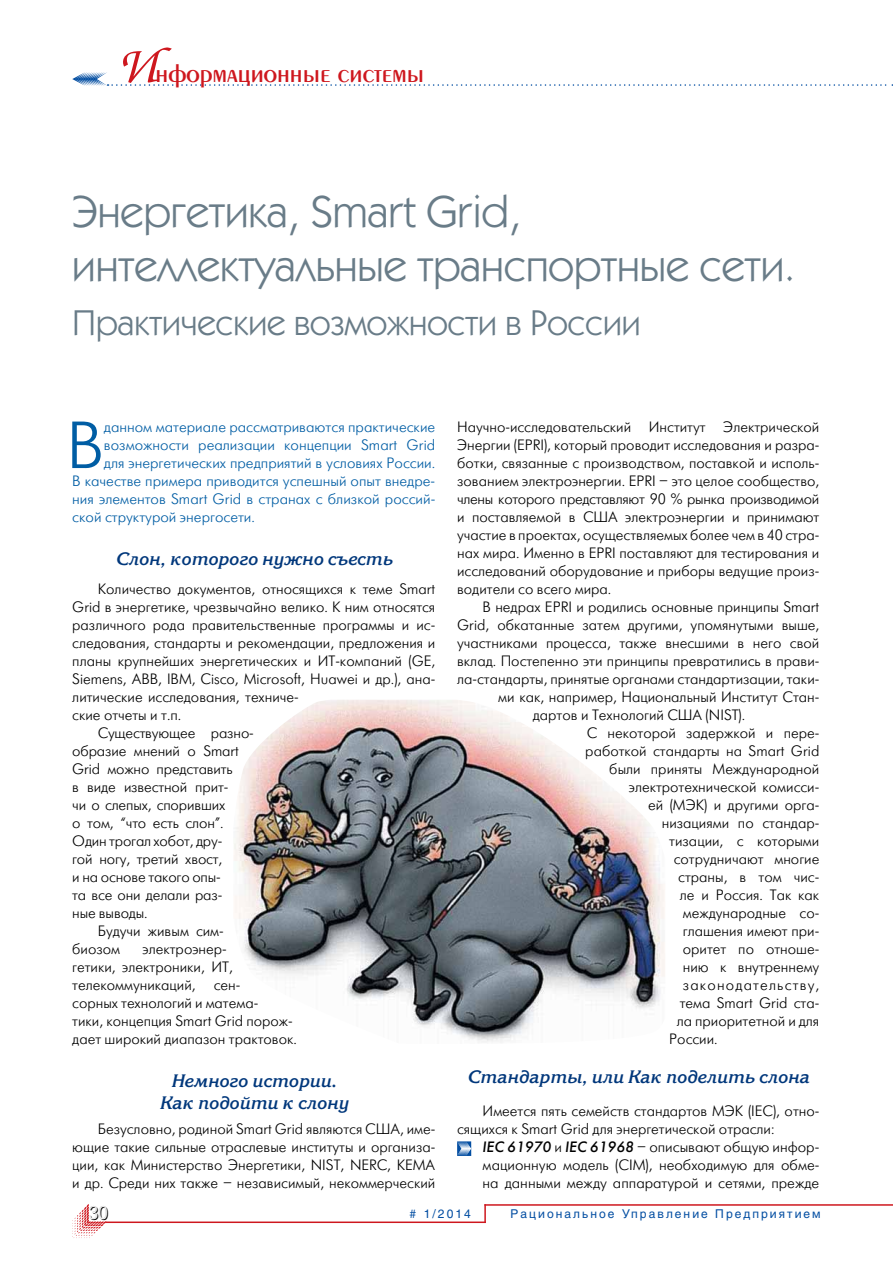
<style>
.page{position:relative;width:893px;height:1263px;background:#fff}
.page>*{position:absolute;margin:0;border:0;box-sizing:border-box;transform-origin:0 0}
.t1{font:66.45px "Futuris Light C";color:#005da4}
.t2{font:45px/54px "Kabel C";color:#697c88}
.t3{font:36px "Kabel C";color:#697c88}
.t4{font:27px "Penta Demi";color:#ce171e}
.t5{font:italic 700 18px/21.6px "Korinna C";color:#00377b;text-align:center}
.t6{font:18px "Futuris Shadow C";color:#000}
.t7{font:15px/18px "Futuris Light C";color:#000;text-align:justify}
.t8{font:15px "Futuris Light C";color:#005da4}
.t9{font:15px "Futuris Light C";letter-spacing:.08em;color:#000}
.t10{font:12px "Helios";letter-spacing:.17em;color:#034ea2}
.s1{font-family:"Zapf Chancery C";font-size:54px}
.s2{font-family:"Futuris C";font-style:italic}
</style>
<div class="page">
<svg style="left:72px;top:1204px;width:34px;height:34px"></svg>
<svg style="left:484px;top:1206px;width:2px;height:15px"></svg>
<hr style="left:105px;top:1221px;width:381px;height:2px;background:#ce171e">
<hr style="left:484px;top:1204px;width:409px;height:2px;background:#ce171e">
<svg style="left:72px;top:72px;width:821px;height:14px"></svg>
<svg style="left:457px;top:1141px;width:14px;height:15px"></svg>
<img style="left:234px;top:700px;width:431px;height:343px">
<h3 class="t4" style="left:117px;top:60px;width:309px"><span class="s1">И</span>нформационные системы</h3>
<h2 class="t2" style="left:72px;top:183px;width:725px">Энергетика, Smart Grid, интеллектуальные транспортные сети.</h2>
<h3 class="t3" style="left:72px;top:301px;width:570px">Практические возможности в России</h3>
<h1 class="t1" style="left:66px;top:411px;width:39px">В</h1>
<p class="t8" style="left:104px;top:419px;width:333px">данном материале рассматриваются практические</p>
<p class="t8" style="left:104px;top:437px;width:333px">возможности реализации концепции Smart Grid</p>
<p class="t8" style="left:104px;top:455px;width:333px">для энергетических предприятий в условиях России.</p>
<p class="t8" style="left:72px;top:473px;width:364px">В качестве примера приводится успешный опыт внедре-</p>
<p class="t8" style="left:72px;top:491px;width:364px">ния элементов Smart Grid в странах с близкой россий-</p>
<p class="t8" style="left:72px;top:509px;width:184px">ской структурой энергосети.</p>
<p class="t5" style="left:115px;top:549px;width:278px">Слон, которого нужно съесть</p>
<p class="t7" style="left:98px;top:580px;width:339px">Количество документов, относящихся к теме Smart</p>
<p class="t7" style="left:72px;top:598px;width:365px">Grid в энергетике, чрезвычайно велико. К ним относятся</p>
<p class="t7" style="left:72px;top:616px;width:364px">различного рода правительственные программы и ис-</p>
<p class="t7" style="left:72px;top:634px;width:364px">следования, стандарты и рекомендации, предложения и</p>
<p class="t7" style="left:72px;top:652px;width:364px">планы крупнейших энергетических и ИТ-компаний (GE,</p>
<p class="t7" style="left:72px;top:670px;width:365px">Siemens, ABB, IBM, Cisco, Microsoft, Huawei и др.), ана-</p>
<p class="t7" style="left:72px;top:688px;width:228px">литические исследования, техниче-</p>
<p class="t7" style="left:72px;top:706px;width:110px">ские отчеты и т.п.</p>
<p class="t7" style="left:98px;top:724px;width:157px">Существующее разно-</p>
<p class="t7" style="left:72px;top:742px;width:168px">образие мнений о Smart</p>
<p class="t7" style="left:72px;top:760px;width:162px">Grid можно представить</p>
<p class="t7" style="left:72px;top:778px;width:157px">в виде известной прит-</p>
<p class="t7" style="left:72px;top:796px;width:154px">чи о слепых, споривших</p>
<p class="t7" style="left:72px;top:814px;width:153px">о том, “что есть слон”.</p>
<p class="t7" style="left:72px;top:832px;width:152px">Один трогал хобот, дру-</p>
<p class="t7" style="left:72px;top:850px;width:151px">гой ногу, третий хвост,</p>
<p class="t7" style="left:72px;top:868px;width:150px">и на основе такого опы-</p>
<p class="t7" style="left:72px;top:886px;width:151px">та все они делали раз-</p>
<p class="t7" style="left:72px;top:904px;width:77px">ные выводы.</p>
<p class="t7" style="left:98px;top:922px;width:128px">Будучи живым сим-</p>
<p class="t7" style="left:72px;top:940px;width:49px">биозом</p>
<p class="t7" style="left:72px;top:940px;width:226px;text-align:left;text-indent:70px">электроэнер-<br>гетики, электроники, ИТ, телекоммуникаций, сен-<br>сорных технологий и матема-<br>тики, концепция Smart Grid порож&shy;дает широкий диапазон трактовок.</p>
<p class="t5" style="left:159px;top:1071px;width:190px">Немного истории.<br>Как подойти к слону</p>
<p class="t7" style="left:72px;top:1120px;width:365px;text-indent:26px">Безусловно, родиной Smart Grid являются США, име&shy;ющие такие сильные отраслевые институты и организа&shy;ции, как Министерство Энергетики, NIST, NERC, KEMA и др. Среди них также – независимый, некоммерческий</p>
<p class="t7" style="left:457px;top:418px;width:364px">Научно-исследовательский Институт Электрической Энергии (EPRI), который проводит исследования и разра&shy;ботки, связанные с производством, поставкой и исполь&shy;зованием электроэнергии. EPRI – это целое сообщество, члены которого представляют 90 % рынка производимой и поставляемой в США электроэнергии и принимают участие в проектах, осуществляемых более чем в 40 стра&shy;нах мира. Именно в EPRI поставляют для тестирования и исследований оборудование и приборы ведущие произ&shy;водители со всего мира.</p>
<p class="t7" style="left:483px;top:598px;width:338px">В недрах EPRI и родились основные принципы Smart</p>
<p class="t7" style="left:457px;top:616px;width:364px">Grid, обкатанные затем другими, упомянутыми выше,</p>
<p class="t7" style="left:457px;top:634px;width:364px">участниками процесса, также внесшими в него свой</p>
<p class="t7" style="left:457px;top:652px;width:364px">вклад. Постепенно эти принципы превратились в прави-</p>
<p class="t7" style="left:457px;top:670px;width:364px">ла-стандарты, принятые органами стандартизации, таки-</p>
<p class="t7" style="left:498px;top:688px;width:322px">ми как, например, Национальный Институт Стан-</p>
<p class="t7" style="left:533px;top:706px;width:214px">дартов и Технологий США (NIST).</p>
<p class="t7" style="left:587px;top:724px;width:234px">С некоторой задержкой и пере-</p>
<p class="t7" style="left:585px;top:742px;width:236px">работкой стандарты на Smart Grid</p>
<p class="t7" style="left:609px;top:760px;width:211px">были приняты Международной</p>
<p class="t7" style="left:629px;top:778px;width:192px">электротехнической комисси-</p>
<p class="t7" style="left:648px;top:796px;width:172px">ей (МЭК) и другими орга-</p>
<p class="t7" style="left:662px;top:814px;width:159px">низациями по стандар-</p>
<p class="t7" style="left:669px;top:832px;width:152px">тизации, с которыми</p>
<p class="t7" style="left:674px;top:850px;width:147px">сотрудничают многие</p>
<p class="t7" style="left:678px;top:868px;width:142px">страны, в том чис-</p>
<p class="t7" style="left:680px;top:886px;width:141px">ле и Россия. Так как</p>
<p class="t7" style="left:683px;top:904px;width:138px">международные со-</p>
<p class="t7" style="left:683px;top:922px;width:138px">глашения имеют при-</p>
<p class="t7" style="left:683px;top:940px;width:138px">оритет по отноше-</p>
<p class="t7" style="left:683px;top:958px;width:138px">нию к внутреннему</p>
<p class="t9" style="left:683px;top:977px;width:138px">законодательству,</p>
<p class="t7" style="left:680px;top:994px;width:141px">тема Smart Grid ста-</p>
<p class="t7" style="left:677px;top:1012px;width:144px">ла приоритетной и для</p>
<p class="t7" style="left:669px;top:1030px;width:50px">России.</p>
<p class="t5" style="left:467px;top:1066px;width:344px">Стандарты, или Как поделить слона</p>
<p class="t7" style="left:457px;top:1102px;width:364px;text-indent:26px">Имеется пять семейств стандартов МЭК (IEC), отно&shy;сящихся к Smart Grid для энергетической отрасли:</p>
<p class="t7" style="left:483px;top:1138px;width:338px"><span class="s2">IEC 61970</span> и <span class="s2">IEC 61968</span> – описывают общую инфор&shy;мационную модель (CIM), необходимую для обме&shy;на данными между аппаратурой и сетями, прежде</p>
<p class="t6" style="left:89px;top:1204px;width:21px">30</p>
<p class="t10" style="left:410px;top:1207px;width:63px"># 1/2014</p>
<p class="t10" style="left:510px;top:1207px;width:312px">Рациональное Управление Предприятием</p>
</div>
